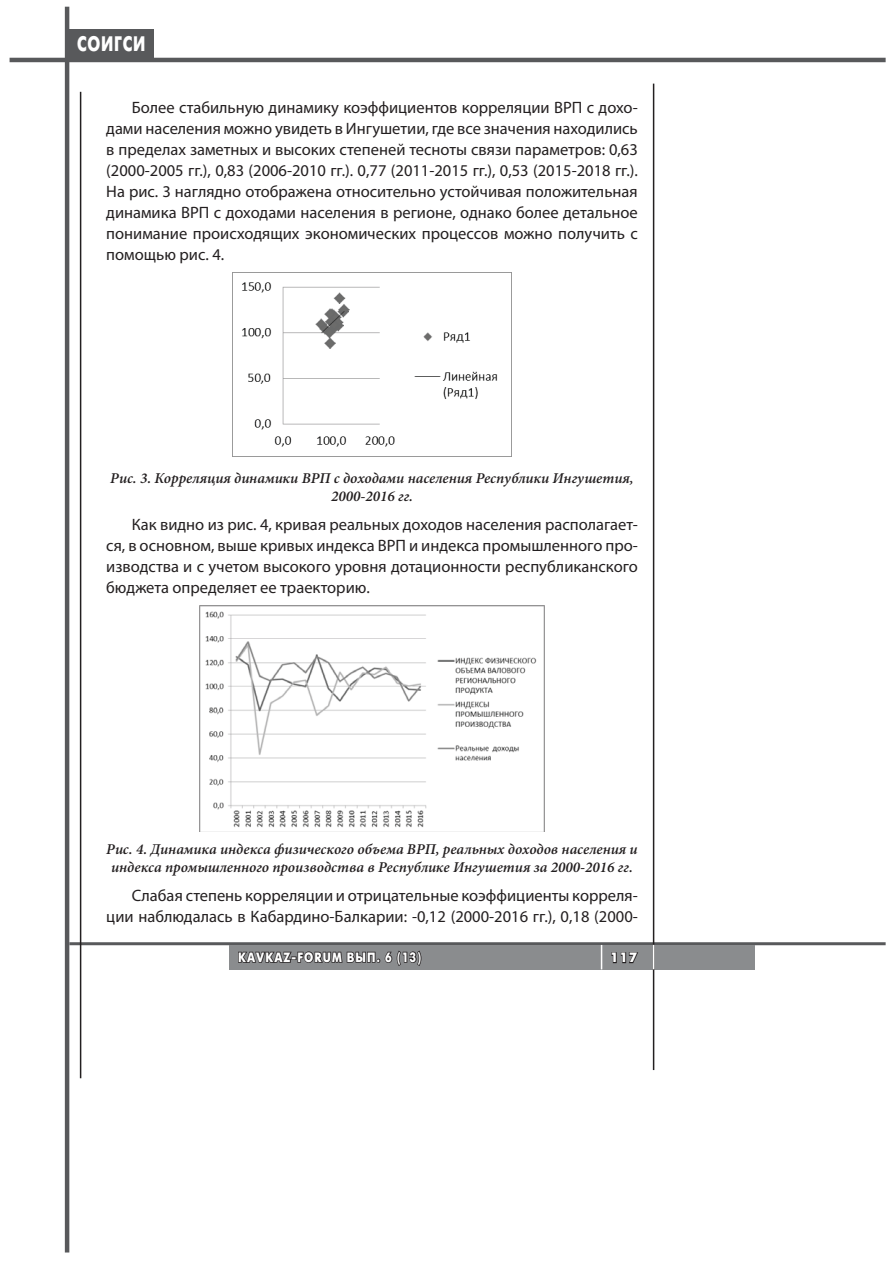
<style>
.page{position:relative;width:893px;height:1263px;background:#fff}
.page>*{position:absolute;margin:0;border:0;box-sizing:border-box;transform-origin:0 0}
.t1{font:700 21px "Futura Futuris C";letter-spacing:.05em;color:#fff;scale:.75 1}
.t2{font:16.5px/21px "Myriad Pro";color:#231f20;text-align:justify}
.t3{font:italic 600 15px/18px "Minion Pro";color:#231f20;text-align:center}
.t4{font:700 13.5px "Futura Futuris C";letter-spacing:.1em;color:#fff;scale:.83 1}
.t5{font:700 13.5px "Futura Futuris C";letter-spacing:.1em;color:#fff}
</style>
<div class="page">
<div style="left:69px;top:29px;width:84px;height:29px;background:#58595b"></div>
<hr style="left:65px;top:7px;width:4px;height:1246px;background:#58595b">
<hr style="left:10px;top:58px;width:875px;height:4px;background:#58595b">
<hr style="left:69px;top:942px;width:816px;height:3px;background:#58595b">
<hr style="left:80px;top:92px;width:1px;height:986px;background:#231f20">
<div style="left:230px;top:945px;width:525px;height:24px;background:#8a8c8e"></div>
<hr style="left:653px;top:84px;width:1px;height:986px;background:#231f20">
<svg style="left:611px;top:952px;width:27px;height:12px"></svg>
<svg style="left:238px;top:950px;width:184px;height:16px"></svg>
<svg style="left:601px;top:945px;width:1px;height:24px"></svg>
<svg style="left:653px;top:945px;width:1px;height:24px"></svg>
<img style="left:232px;top:272px;width:280px;height:184px">
<img style="left:200px;top:606px;width:344px;height:226px">
<p class="t1" style="left:77px;top:36px;width:93px">СОИГСИ</p>
<p class="t2" style="left:106px;top:98px;width:533px;text-indent:26px">Более стабильную динамику коэффициентов корреляции ВРП с дохо&shy;дами населения можно увидеть в Ингушетии, где все значения находились в пределах заметных и высоких степеней тесноты связи параметров: 0,63 (2000-2005 гг.), 0,83 (2006-2010 гг.). 0,77 (2011-2015 гг.), 0,53 (2015-2018 гг.).<br>На рис. 3 наглядно отображена относительно устойчивая положительная динамика ВРП с доходами населения в регионе, однако более детальное понимание происходящих экономических процессов можно получить с помощью рис. 4.</p>
<p class="t3" style="left:110px;top:469px;width:525px">Рис. 3. Корреляция динамики ВРП с доходами населения Республики Ингушетия,<br>2000-2016 гг.</p>
<p class="t2" style="left:106px;top:515px;width:533px;text-indent:26px">Как видно из рис. 4, кривая реальных доходов населения располагает&shy;ся, в основном, выше кривых индекса ВРП и индекса промышленного про&shy;изводства и с учетом высокого уровня дотационности республиканского бюджета определяет ее траекторию.</p>
<p class="t3" style="left:106px;top:840px;width:533px">Рис. 4. Динамика индекса физического объема ВРП, реальных доходов населения и индекса промышленного производства в Республике Ингушетия за 2000-2016 гг.</p>
<p class="t2" style="left:106px;top:886px;width:533px;text-align:right">Слабая степень корреляции и отрицательные коэффициенты корреля&shy;ции наблюдалась в Кабардино-Балкарии: -0,12 (2000-2016 гг.), 0,18 (2000-</p>
<p class="t4" style="left:238px;top:952px;width:222px">KAVKAZ-FORUM ВЫП. 6 (13)</p>
<p class="t5" style="left:610px;top:953px;width:28px">117</p>
</div>
